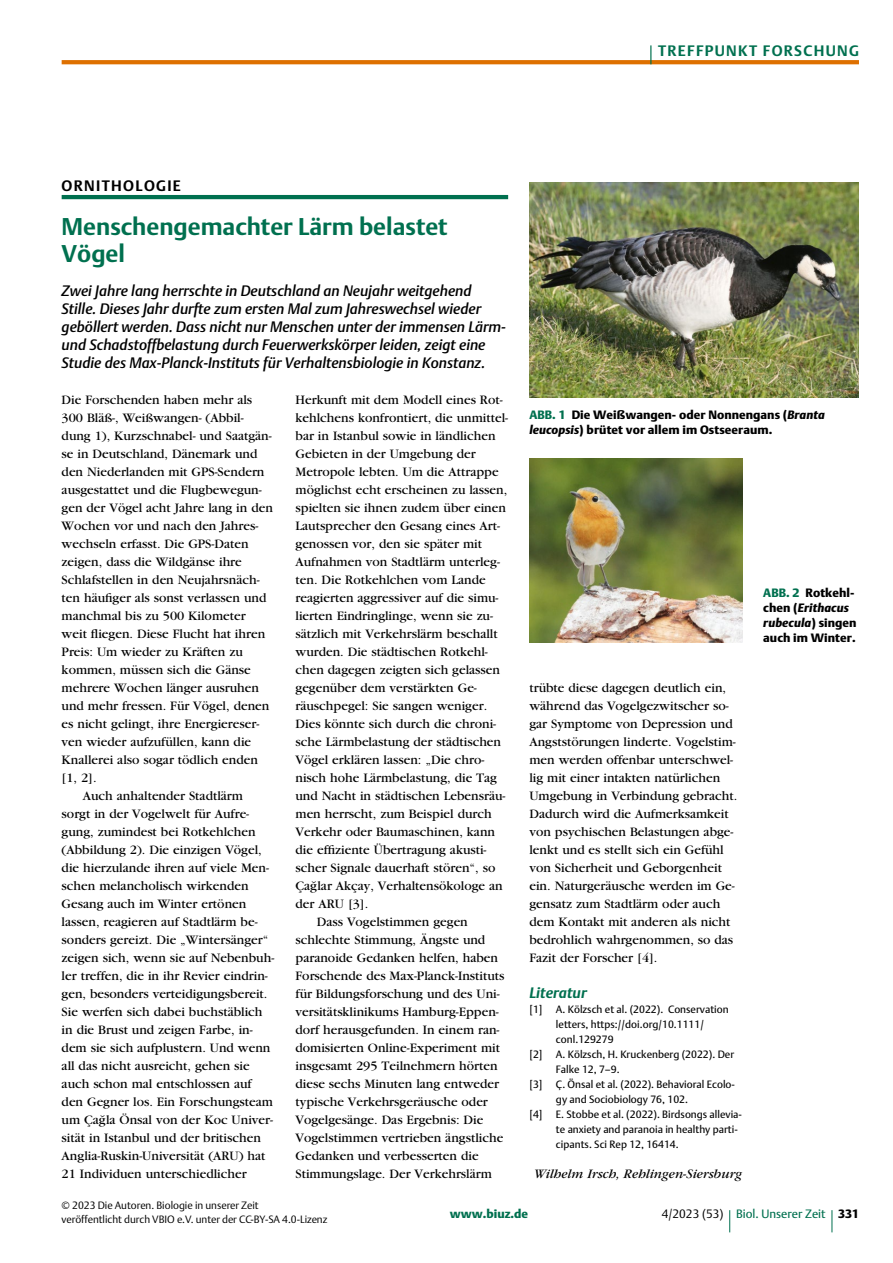
<style>
.page{position:relative;width:893px;height:1263px;background:#fff}
.page>*{position:absolute;margin:0;border:0;box-sizing:border-box;transform-origin:0 0}
.t1{font:700 24px/27px "DTL Argo T";color:#00704f}
.t2{font:italic 15px/18px "DTL Argo T Medium";color:#000}
.t3{font:700 15px "DTL Argo T";letter-spacing:.09em;color:#00704f}
.t4{font:700 15px "DTL Argo T";letter-spacing:.09em;color:#000}
.t5{font:italic 700 15px "DTL Argo T";color:#00704f}
.t6{font:13.5px/18px "Garamond";color:#000}
.t7{font:italic 13.5px "Garamond";color:#000}
.t8{font:12px/15px "DTL Argo T Black";letter-spacing:.005em;color:#000}
.t9{font:12px "DTL Argo T";color:#00704f}
.t10{font:12px "DTL Argo T Black";color:#00704f}
.t11{font:12px "DTL Argo T Light";color:#000}
.t12{font:10.5px/15px "DTL Argo T";color:#000}
.t13{font:10.5px "DTL Argo T Light";color:#000}
.s1{color:#00704f}
.s2{font-style:italic}
</style>
<div class="page">
<hr style="left:62px;top:195px;width:446px;height:4px;background:#00704f">
<svg style="left:62px;top:60px;width:797px;height:4px;fill:#de7000"></svg>
<svg style="left:650px;top:45px;width:1px;height:19px"></svg>
<svg style="left:832px;top:1210px;width:1px;height:22px"></svg>
<svg style="left:729px;top:1210px;width:1px;height:22px"></svg>
<img style="left:529px;top:183px;width:330px;height:215px">
<img style="left:529px;top:458px;width:213px;height:185px">
<p class="t3" style="left:658px;top:42px;width:202px">TREFFPUNKT FORSCHUNG</p>
<h5 class="t4" style="left:62px;top:176px;width:121px">ORNITHOLOGIE</h5>
<p class="t1" style="left:62px;top:213px;width:387px">Menschengemachter Lärm belastet<br>Vögel</p>
<p class="t2" style="left:62px;top:282px;width:446px">Zwei Jahre lang herrschte in Deutschland an Neujahr weitgehend Stille. Dieses Jahr durfte zum ersten Mal zum Jahreswechsel wieder geböllert werden. Dass nicht nur Menschen unter der immensen Lärm&shy;und Schadstoffbelastung durch Feuerwerkskörper leiden, zeigt eine Studie des Max-Planck-Instituts für Verhaltensbiologie in Konstanz.</p>
<p class="t6" style="left:62px;top:391px;width:213px">Die Forschenden haben mehr als<br>300 Bläß-, Weißwangen- (Abbil&shy;dung 1), Kurzschnabel- und Saatgän&shy;se in Deutschland, Dänemark und den Niederlanden mit GPS-Sendern ausgestattet und die Flugbewegun&shy;gen der Vögel acht Jahre lang in den<br>Wochen vor und nach den Jahres&shy;wechseln erfasst. Die GPS-Daten zeigen, dass die Wildgänse ihre<br>Schlafstellen in den Neujahrsnäch&shy;ten häufger als sonst verlassen und manchmal bis zu 500 Kilometer weit fiegen. Diese Flucht hat ihren<br>Preis: Um wieder zu Kräften zu kommen, müssen sich die Gänse mehrere Wochen länger ausruhen und mehr fressen. Für Vögel, denen es nicht gelingt, ihre Energiereser&shy;ven wieder aufzufüllen, kann die<br>Knallerei also sogar tödlich enden [1, 2].</p>
<p class="t6" style="left:62px;top:787px;width:214px;text-indent:21px">Auch anhaltender Stadtlärm sorgt in der Vogelwelt für Aufre&shy;gung, zumindest bei Rotkehlchen (Abbildung 2). Die einzigen Vögel, die hierzulande ihren auf viele Men&shy;schen melancholisch wirkenden Gesang auch im Winter ertönen lassen, reagieren auf Stadtlärm be&shy;sonders gereizt. Die „Wintersänger“ zeigen sich, wenn sie auf Nebenbuh&shy;ler treffen, die in ihr Revier eindrin&shy;gen, besonders verteidigungsbereit.<br>Sie werfen sich dabei buchstäblich in die Brust und zeigen Farbe, in&shy;dem sie sich aufplustern. Und wenn all das nicht ausreicht, gehen sie auch schon mal entschlossen auf den Gegner los. Ein Forschungsteam um Çag˘la Önsal von der Koc Univer&shy;sität in Istanbul und der britischen Anglia-Ruskin-Universität (ARU) hat 21 Individuen unterschiedlicher</p>
<p class="t6" style="left:296px;top:391px;width:214px">Herkunft mit dem Modell eines Rot&shy;kehlchens konfrontiert, die unmittel&shy;bar in Istanbul sowie in ländlichen Gebieten in der Umgebung der Metropole lebten. Um die Attrappe möglichst echt erscheinen zu lassen, spielten sie ihnen zudem über einen Lautsprecher den Gesang eines Art&shy;genossen vor, den sie später mit Aufnahmen von Stadtlärm unterleg&shy;ten. Die Rotkehlchen vom Lande reagierten aggressiver auf die simu&shy;lierten Eindringlinge, wenn sie zu&shy;sätzlich mit Verkehrslärm beschallt wurden. Die städtischen Rotkehl&shy;chen dagegen zeigten sich gelassen gegenüber dem verstärkten Ge&shy;räuschpegel: Sie sangen weniger.<br>Dies könnte sich durch die chroni&shy;sche Lärmbelastung der städtischen Vögel erklären lassen: „Die chro&shy;nisch hohe Lärmbelastung, die Tag und Nacht in städtischen Lebensräu&shy;men herrscht, zum Beispiel durch Verkehr oder Baumaschinen, kann die effziente Übertragung akusti&shy;scher Signale dauerhaft stören“, so Çag˘lar Akçay, Verhaltensökologe an der ARU [3].</p>
<p class="t6" style="left:296px;top:913px;width:210px;text-indent:21px">Dass Vogelstimmen gegen schlechte Stimmung, Ängste und paranoide Gedanken helfen, haben Forschende des Max-Planck-Instituts für Bildungsforschung und des Uni&shy;versitätsklinikums Hamburg-Eppen&shy;dorf herausgefunden. In einem ran&shy;domisierten Online-Experiment mit insgesamt 295 Teilnehmern hörten diese sechs Minuten lang entweder typische Verkehrsgeräusche oder Vogelgesänge. Das Ergebnis: Die Vogelstimmen vertrieben ängstliche Gedanken und verbesserten die Stimmungslage. Der Verkehrslärm</p>
<p class="t8" style="left:529px;top:407px;width:297px"><span class="s1">ABB. 1</span> Die Weißwangen- oder Nonnengans (<span class="s2">Branta leucopsis</span>) brütet vor allem im Ostseeraum.</p>
<p class="t6" style="left:529px;top:679px;width:209px">trübte diese dagegen deutlich ein, während das Vogelgezwitscher so&shy;gar Symptome von Depression und Angststörungen linderte. Vogelstim&shy;men werden offenbar unterschwel&shy;lig mit einer intakten natürlichen Umgebung in Verbindung gebracht.<br>Dadurch wird die Aufmerksamkeit von psychischen Belastungen abge&shy;lenkt und es stellt sich ein Gefühl von Sicherheit und Geborgenheit ein. Naturgeräusche werden im Ge&shy;gensatz zum Stadtlärm oder auch dem Kontakt mit anderen als nicht bedrohlich wahrgenommen, so das Fazit der Forscher [4].</p>
<h5 class="t5" style="left:529px;top:984px;width:59px">Literatur</h5>
<p class="t12" style="left:529px;top:1002px;width:15px">[1]</p>
<p class="t12" style="left:556px;top:1002px;width:174px">A. Kölzsch et al. (2022). Conservation letters, https://doi.org/10.1111/ conl.129279</p>
<p class="t12" style="left:529px;top:1047px;width:15px">[2]</p>
<p class="t12" style="left:556px;top:1047px;width:180px">A. Kölzsch, H. Kruckenberg (2022). Der<br>Falke 12, 7–9.</p>
<p class="t12" style="left:529px;top:1077px;width:15px">[3]</p>
<p class="t12" style="left:556px;top:1077px;width:181px">Ç. Önsal et al. (2022). Behavioral Ecolo&shy;gy and Sociobiology 76, 102.</p>
<p class="t12" style="left:529px;top:1107px;width:15px">[4]</p>
<p class="t12" style="left:556px;top:1107px;width:188px">E. Stobbe et al. (2022). Birdsongs allevia&shy;te anxiety and paranoia in healthy parti&shy;cipants. Sci Rep 12, 16414.</p>
<p class="t7" style="left:534px;top:1167px;width:209px">Wilhelm Irsch, Rehlingen-Siersburg</p>
<p class="t8" style="left:763px;top:585px;width:95px"><span class="s1">ABB. 2</span> Rotkehl&shy;chen (<span class="s2">Erithacus rubecula</span>) singen auch im Winter.</p>
<p class="t13" style="left:62px;top:1199px;width:199px">© 2023 Die Autoren. Biologie in unserer Zeit</p>
<p class="t13" style="left:62px;top:1213px;width:267px">veröffentlicht durch VBIO e.V. unter der CC-BY-SA 4.0-Lizenz</p>
<p class="t10" style="left:450px;top:1207px;width:80px">www.biuz.de</p>
<p class="t11" style="left:662px;top:1207px;width:63px">4/2023 (53)</p>
<p class="t9" style="left:736px;top:1207px;width:91px">Biol. Unserer Zeit</p>
<p class="t8" style="left:838px;top:1206px;width:22px">331</p>
</div>
